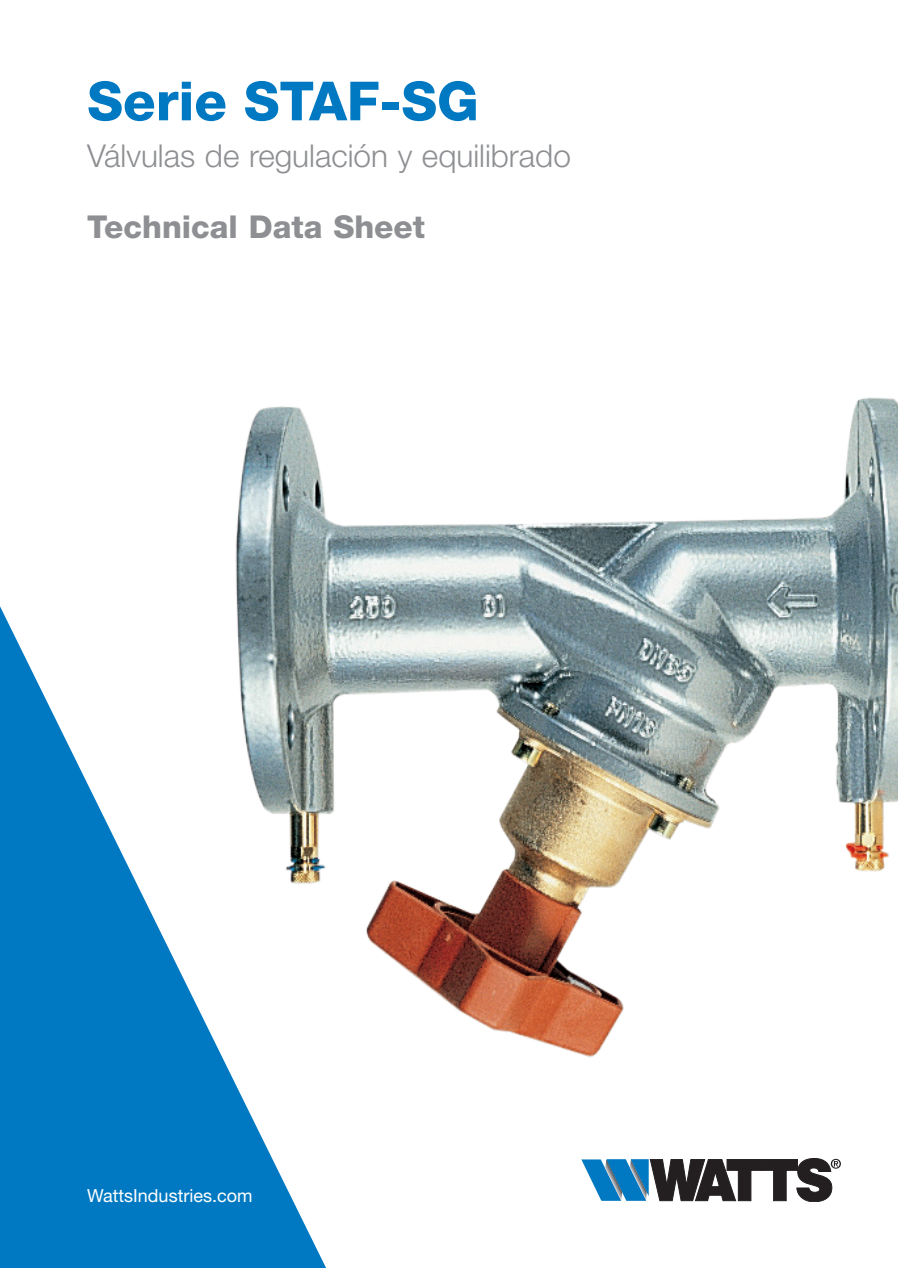
<style>
.page{position:relative;width:898px;height:1268px;background:#fff}
.page>*{position:absolute;margin:0;border:0;box-sizing:border-box;transform-origin:0 0}
.t1{font:800 54px "Helvetica Neue LT Std";color:#0079c2}
.t2{font:300 31.5px "Helvetica Neue LT Std";color:#8d8f92}
.t3{font:800 31.5px "Helvetica Neue LT Std";color:#8d8f92}
.t4{font:18px "Helvetica Neue LT Std";color:#fff}
</style>
<div class="page">
<svg style="left:581px;top:1158px;width:259px;height:43px"></svg>
<svg style="left:0;top:606px;width:326px;height:661px;fill:#0079c2"></svg>
<img style="left:171px;top:397px;width:726px;height:686px">
<h1 class="t1" style="left:87px;top:69px;width:393px">Serie STAF-SG</h1>
<p class="t2" style="left:87px;top:136px;width:485px">Válvulas de regulación y equilibrado</p>
<p class="t3" style="left:87px;top:208px;width:339px">Technical Data Sheet</p>
<p class="t4" style="left:87px;top:1184px;width:167px">WattsIndustries.com</p>
</div>
